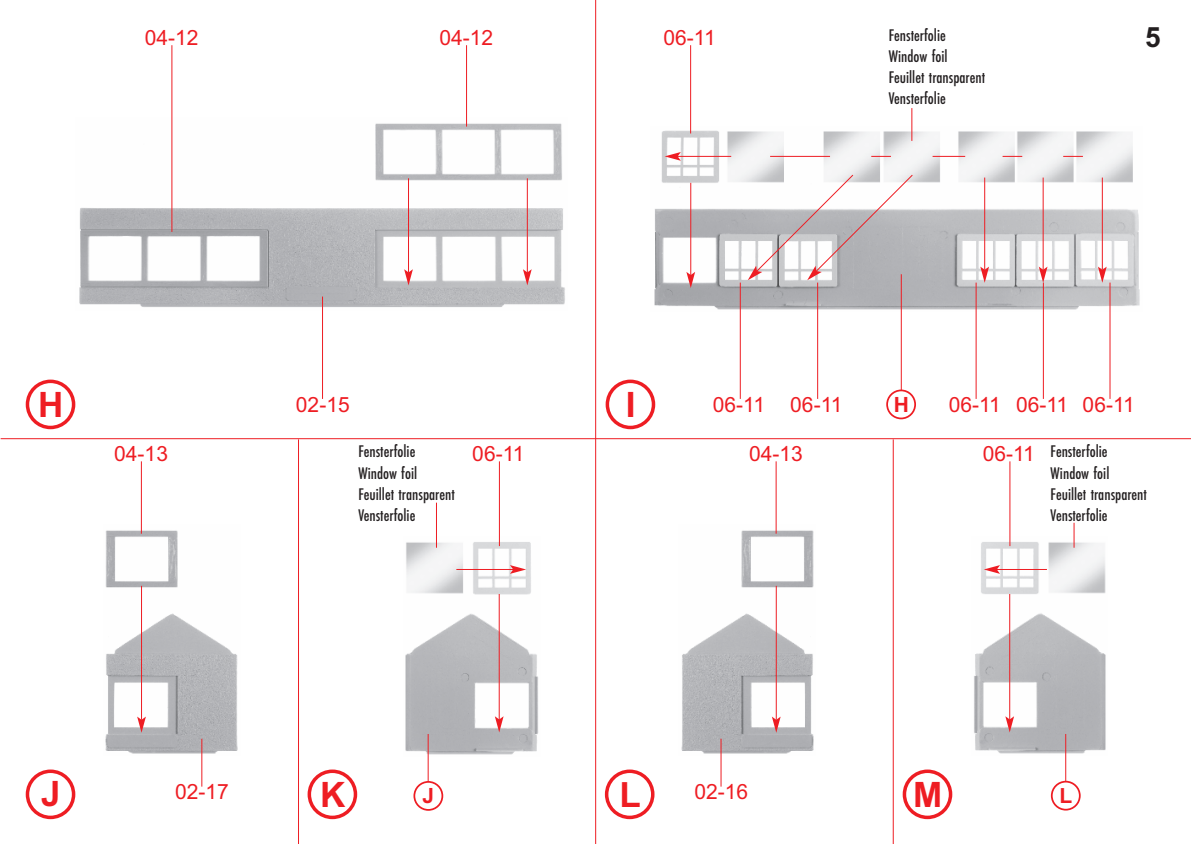
<style>
.page{position:relative;width:1191px;height:844px;background:#fff}
.page>*{position:absolute;margin:0;border:0;box-sizing:border-box;transform-origin:0 0}
.t1{font:700 35px "Arial";color:#ee1d23}
.t2{font:700 28px "Arial";color:#231f20}
.t3{font:21px "Arial";color:#ee1d23}
.t4{font:21px "Arial";letter-spacing:-.035em;color:#ee1d23}
.t5{font:700 21px "Arial";color:#ee1d23}
.t6{font:17.5px/21px "Futura EF Medium Con";color:#231f20}
</style>
<div class="page">
<hr style="left:595px;top:0;width:1px;height:843px;background:#ee1d23">
<hr style="left:298px;top:439px;width:1px;height:404px;background:#ee1d23">
<hr style="left:892px;top:439px;width:1px;height:404px;background:#ee1d23">
<hr style="left:1px;top:438px;width:1190px;height:1px;background:#ee1d23">
<img style="left:79px;top:117px;width:486px;height:191px">
<img style="left:654px;top:126px;width:486px;height:185px">
<img style="left:105px;top:524px;width:133px;height:230px">
<img style="left:405px;top:536px;width:134px;height:220px">
<img style="left:681px;top:524px;width:133px;height:230px">
<img style="left:974px;top:536px;width:132px;height:219px">
<svg style="left:26px;top:379px;width:49px;height:50px"></svg>
<svg style="left:605px;top:379px;width:50px;height:50px"></svg>
<svg style="left:26px;top:769px;width:49px;height:50px"></svg>
<svg style="left:307px;top:769px;width:50px;height:50px"></svg>
<svg style="left:605px;top:769px;width:49px;height:50px"></svg>
<svg style="left:902px;top:769px;width:50px;height:50px"></svg>
<svg style="left:886px;top:389px;width:30px;height:30px"></svg>
<svg style="left:413px;top:780px;width:30px;height:30px"></svg>
<svg style="left:1051px;top:780px;width:29px;height:30px"></svg>
<hr style="left:690px;top:45px;width:1px;height:88px;background:#ee1d23">
<hr style="left:466px;top:45px;width:1px;height:81px;background:#ee1d23">
<hr style="left:171px;top:45px;width:1px;height:187px;background:#ee1d23">
<hr style="left:911px;top:108px;width:1px;height:33px;background:#ee1d23">
<hr style="left:678px;top:156px;width:53px;height:1px;background:#ee1d23">
<svg style="left:664px;top:152px;width:17px;height:9px"></svg>
<hr style="left:770px;top:156px;width:60px;height:1px;background:#ee1d23">
<hr style="left:932px;top:156px;width:33px;height:1px;background:#ee1d23">
<svg style="left:871px;top:156px;width:20px;height:1px"></svg>
<svg style="left:1002px;top:156px;width:20px;height:1px"></svg>
<svg style="left:1063px;top:156px;width:20px;height:1px"></svg>
<hr style="left:408px;top:178px;width:1px;height:94px;background:#ee1d23">
<svg style="left:404px;top:269px;width:9px;height:16px"></svg>
<hr style="left:527px;top:178px;width:1px;height:94px;background:#ee1d23">
<svg style="left:523px;top:269px;width:9px;height:16px"></svg>
<hr style="left:984px;top:177px;width:1px;height:92px;background:#ee1d23">
<svg style="left:980px;top:266px;width:9px;height:17px"></svg>
<hr style="left:690px;top:183px;width:1px;height:92px;background:#ee1d23">
<svg style="left:686px;top:272px;width:9px;height:16px"></svg>
<hr style="left:1042px;top:177px;width:1px;height:92px;background:#ee1d23">
<svg style="left:1038px;top:266px;width:9px;height:17px"></svg>
<hr style="left:1101px;top:177px;width:1px;height:92px;background:#ee1d23">
<svg style="left:1098px;top:266px;width:8px;height:17px"></svg>
<svg style="left:747px;top:174px;width:166px;height:106px"></svg>
<hr style="left:141px;top:461px;width:1px;height:72px;background:#ee1d23">
<hr style="left:436px;top:502px;width:1px;height:45px;background:#ee1d23">
<hr style="left:141px;top:585px;width:1px;height:134px;background:#ee1d23">
<svg style="left:137px;top:716px;width:9px;height:16px"></svg>
<hr style="left:499px;top:594px;width:1px;height:125px;background:#ee1d23">
<svg style="left:495px;top:716px;width:8px;height:16px"></svg>
<hr style="left:456px;top:569px;width:57px;height:1px;background:#ee1d23">
<svg style="left:510px;top:565px;width:16px;height:8px"></svg>
<hr style="left:322px;top:296px;width:1px;height:103px;background:#ee1d23">
<hr style="left:201px;top:738px;width:1px;height:48px;background:#ee1d23">
<hr style="left:428px;top:733px;width:1px;height:48px;background:#ee1d23">
<hr style="left:775px;top:461px;width:1px;height:72px;background:#ee1d23">
<hr style="left:499px;top:461px;width:1px;height:85px;background:#ee1d23">
<svg style="left:1073px;top:522px;width:1px;height:25px"></svg>
<hr style="left:1009px;top:594px;width:1px;height:125px;background:#ee1d23">
<svg style="left:1005px;top:716px;width:9px;height:16px"></svg>
<hr style="left:997px;top:569px;width:50px;height:1px;background:#ee1d23">
<svg style="left:983px;top:565px;width:17px;height:8px"></svg>
<hr style="left:1065px;top:733px;width:1px;height:48px;background:#ee1d23">
<hr style="left:1009px;top:461px;width:1px;height:85px;background:#ee1d23">
<hr style="left:776px;top:585px;width:1px;height:134px;background:#ee1d23">
<svg style="left:772px;top:716px;width:8px;height:16px"></svg>
<hr style="left:720px;top:738px;width:1px;height:48px;background:#ee1d23">
<hr style="left:817px;top:282px;width:1px;height:117px;background:#ee1d23">
<hr style="left:740px;top:282px;width:1px;height:117px;background:#ee1d23">
<hr style="left:1109px;top:282px;width:1px;height:117px;background:#ee1d23">
<hr style="left:975px;top:282px;width:1px;height:117px;background:#ee1d23">
<hr style="left:901px;top:274px;width:1px;height:116px;background:#ee1d23">
<hr style="left:1043px;top:282px;width:1px;height:117px;background:#ee1d23">
<p class="t3" style="left:145px;top:25px;width:55px">04-12</p>
<p class="t3" style="left:439px;top:25px;width:55px">04-12</p>
<p class="t3" style="left:663px;top:25px;width:54px">06-11</p>
<p class="t6" style="left:888px;top:26px;width:98px">Fensterfolie<br>Window foil<br>Feuillet transparent<br>Vensterfolie</p>
<h2 class="t2" style="left:1145px;top:21px;width:17px">5</h2>
<h1 class="t1" style="left:38px;top:384px;width:27px">H</h1>
<h1 class="t1" style="left:626px;top:384px;width:11px">I</h1>
<p class="t3" style="left:296px;top:392px;width:55px">02-15</p>
<p class="t5" style="left:893px;top:392px;width:17px">H</p>
<p class="t3" style="left:713px;top:392px;width:131px">06-11 06-11</p>
<p class="t4" style="left:948px;top:392px;width:187px">06-11 06-11 06-11</p>
<p class="t3" style="left:114px;top:441px;width:55px">04-13</p>
<p class="t6" style="left:358px;top:442px;width:98px">Fensterfolie<br>Window foil<br>Feuillet transparent<br>Vensterfolie</p>
<p class="t3" style="left:472px;top:441px;width:54px">06-11</p>
<p class="t3" style="left:749px;top:441px;width:55px">04-13</p>
<p class="t6" style="left:1050px;top:442px;width:98px">Fensterfolie<br>Window foil<br>Feuillet transparent<br>Vensterfolie</p>
<p class="t3" style="left:982px;top:441px;width:54px">06-11</p>
<h1 class="t1" style="left:41px;top:773px;width:21px">J</h1>
<h1 class="t1" style="left:320px;top:773px;width:27px">K</h1>
<h1 class="t1" style="left:619px;top:773px;width:23px">L</h1>
<h1 class="t1" style="left:913px;top:773px;width:31px">M</h1>
<p class="t3" style="left:175px;top:779px;width:55px">02-17</p>
<p class="t3" style="left:694px;top:779px;width:55px">02-16</p>
<p class="t5" style="left:422px;top:782px;width:13px">J</p>
<p class="t5" style="left:1059px;top:782px;width:14px">L</p>
</div>
